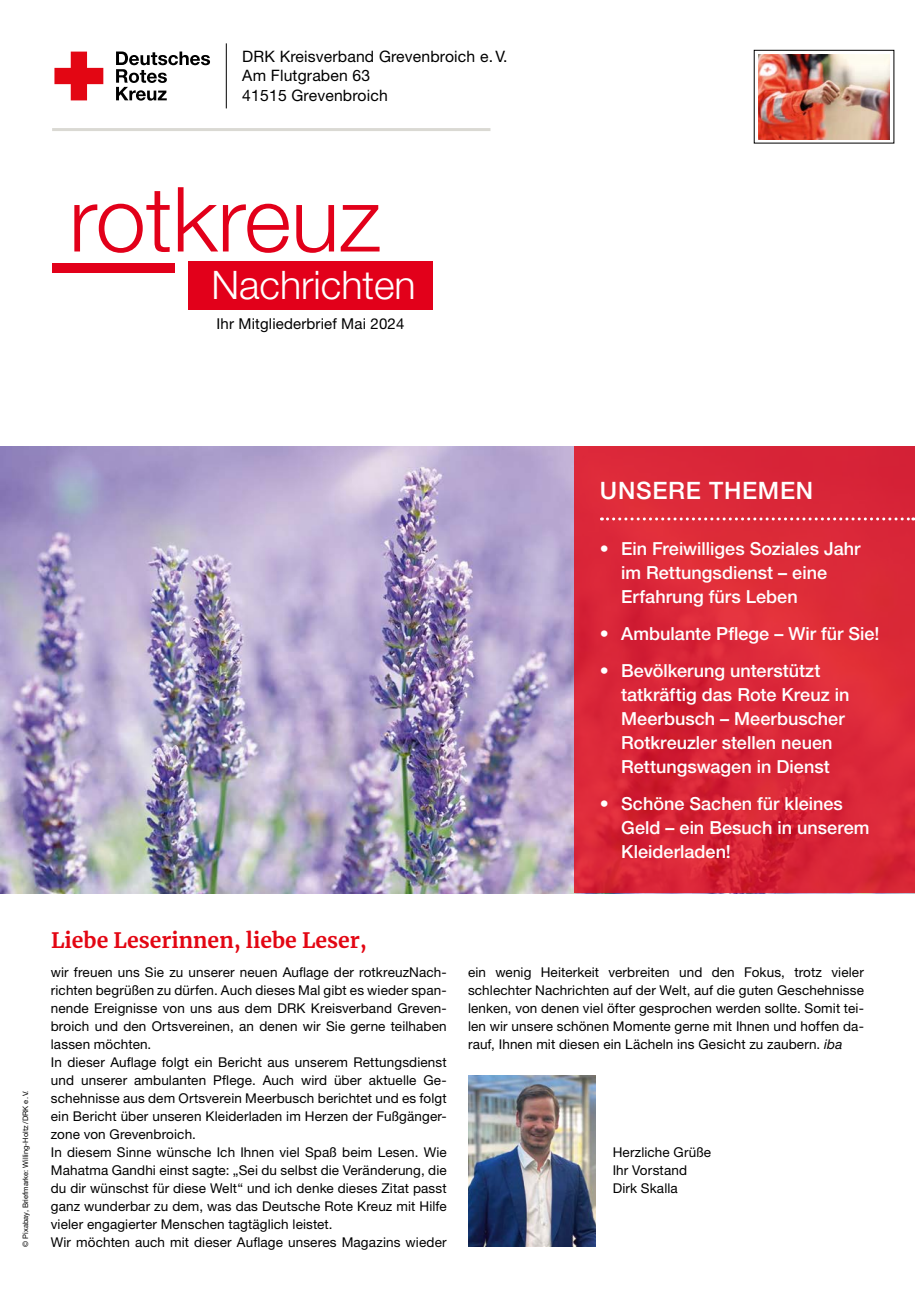
<style>
.page{position:relative;width:915px;height:1297px;background:#fff}
.page>*{position:absolute;margin:0;border:0;box-sizing:border-box;transform-origin:0 0}
.t1{font:300 90px "Helvetica Neue LT Std";color:#e2001a}
.t2{font:300 39.3px "Helvetica Neue LT Pro";color:#fff}
.t3{font:500 24px "Helvetica Neue LT Pro";letter-spacing:.03em;color:#fff}
.t4{font:700 21px "Merriweather";color:#e30613}
.t5{font:500 18px/24px "Helvetica Neue LT Pro";color:#fff}
.t6{font:15.75px "Helvetica Neue LT Pro";letter-spacing:.01em;color:#000}
.t7{font:15px "Helvetica Neue LT Pro";letter-spacing:.01em;color:#000}
.MGB_Copy{font:13.5px/18px "Helvetica Neue LT Pro";letter-spacing:.01em;color:#000;text-align:justify}
.MGB_Fotocredits{font:7.5px "Helvetica Neue LT Pro";color:#000}
.s1{font-style:italic}
</style>
<div class="page">
<img style="left:0;top:446px;width:574px;height:447px">
<svg style="left:54px;top:52px;width:49px;height:48px"></svg>
<svg style="left:116px;top:52px;width:94px;height:49px"></svg>
<hr style="left:52px;top:128px;width:438px;height:3px;background:#dad9d3">
<hr style="left:226px;top:43px;width:1px;height:65px;background:#000">
<div style="left:188px;top:261px;width:244px;height:49px;background:#e2001a"></div>
<div style="left:52px;top:263px;width:122px;height:9px;background:#e2001a"></div>
<div style="left:753px;top:50px;width:140px;height:93px;border:1px solid #000"></div>
<svg style="left:574px;top:446px;width:340px;height:447px;background:#d92737"></svg>
<svg style="left:601px;top:517px;width:312px;height:3px"></svg>
<img style="left:758px;top:54px;width:131px;height:85px">
<img style="left:468px;top:1075px;width:127px;height:172px">
<p class="t6" style="left:242px;top:47px;width:266px">DRK Kreisverband Grevenbroich e.V.</p>
<p class="t6" style="left:242px;top:66px;width:129px">Am Flutgraben 63</p>
<p class="t6" style="left:242px;top:85px;width:147px">41515 Grevenbroich</p>
<p class="t1" style="left:69px;top:164px;width:313px">rotkreuz</p>
<p class="t2" style="left:211px;top:261px;width:206px">Nachrichten</p>
<p class="t7" style="left:216px;top:314px;width:189px">Ihr Mitgliederbrief Mai 2024</p>
<p class="t3" style="left:599px;top:476px;width:215px">UNSERE THEMEN</p>
<p class="t5" style="left:621px;top:537px;width:241px;text-indent:-21px">• Ein Freiwilliges Soziales Jahr im Rettungsdienst – eine<br>Erfahrung fürs Leben</p>
<p class="t5" style="left:599px;top:621px;width:281px">• Ambulante Pflege – Wir für Sie!</p>
<p class="t5" style="left:621px;top:658px;width:229px;text-indent:-21px">• Bevölkerung unterstützt tatkräftig das Rote Kreuz in<br>Meerbusch – Meerbuscher<br>Rotkreuzler stellen neuen<br>Rettungswagen in Dienst</p>
<p class="t5" style="left:621px;top:791px;width:250px;text-indent:-21px">• Schöne Sachen für kleines<br>Geld – ein Besuch in unserem<br>Kleiderladen!</p>
<p class="MGB_Fotocredits" style="left:21px;top:1247px;width:157px;rotate:-90deg">© Pixabay, Briefmarke: Willing-Holtz /DRK e.V.</p>
<p class="t4" style="left:51px;top:925px;width:317px">Liebe Leserinnen, liebe Leser,</p>
<p class="MGB_Copy" style="left:51px;top:962px;width:397px">wir freuen uns Sie zu unserer neuen Auflage der rotkreuzNach&shy;richten begrüßen zu dürfen. Auch dieses Mal gibt es wieder span&shy;nende Ereignisse von uns aus dem DRK Kreisverband Greven&shy;broich und den Ortsvereinen, an denen wir Sie gerne teilhaben lassen möchten.</p>
<p class="MGB_Copy" style="left:51px;top:1052px;width:397px">In dieser Auflage folgt ein Bericht aus unserem Rettungsdienst und unserer ambulanten Pflege. Auch wird über aktuelle Ge&shy;schehnisse aus dem Ortsverein Meerbusch berichtet und es folgt ein Bericht über unseren Kleiderladen im Herzen der Fußgänger&shy;zone von Grevenbroich.</p>
<p class="MGB_Copy" style="left:51px;top:1142px;width:397px">In diesem Sinne wünsche Ich Ihnen viel Spaß beim Lesen. Wie Mahatma Gandhi einst sagte: „Sei du selbst die Veränderung, die du dir wünschst für diese Welt“ und ich denke dieses Zitat passt ganz wunderbar zu dem, was das Deutsche Rote Kreuz mit Hilfe vieler engagierter Menschen tagtäglich leistet.</p>
<p class="MGB_Copy" style="left:51px;top:1232px;width:397px">Wir möchten auch mit dieser Auflage unseres Magazins wieder</p>
<p class="MGB_Copy" style="left:468px;top:962px;width:397px">ein wenig Heiterkeit verbreiten und den Fokus, trotz vieler schlechter Nachrichten auf der Welt, auf die guten Geschehnisse lenken, von denen viel öfter gesprochen werden sollte. Somit tei&shy;len wir unsere schönen Momente gerne mit Ihnen und hoffen da&shy;rauf, Ihnen mit diesen ein Lächeln ins Gesicht zu zaubern. <span class="s1">iba</span></p>
<p class="MGB_Copy" style="left:612px;top:1142px;width:100px">Herzliche Grüße</p>
<p class="MGB_Copy" style="left:612px;top:1160px;width:76px">Ihr Vorstand</p>
<p class="MGB_Copy" style="left:612px;top:1178px;width:66px">Dirk Skalla</p>
</div>
